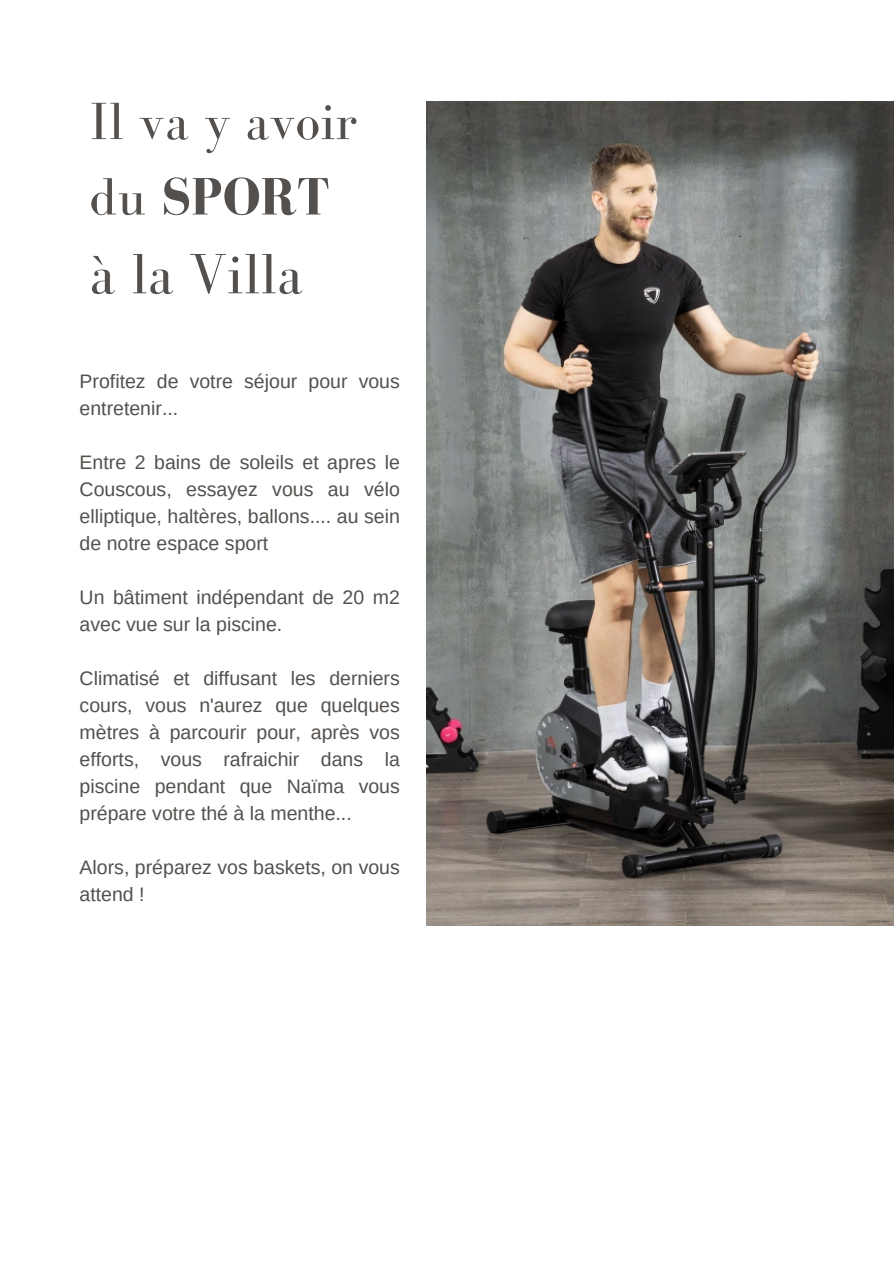
<style>
.page{position:relative;width:894px;height:1264px;background:#fff}
.page>*{position:absolute;margin:0;border:0;box-sizing:border-box;transform-origin:0 0}
.t1{font:58.5px "Bodoni FLF";color:#54504d}
.t2{font:54px/75.3px "Bodoni FLF";color:#54504d}
.t3{font:19.5px/27px "Arimo";color:#54504d}
.s1{font-weight:700}
</style>
<div class="page">
<img style="left:426px;top:102px;width:467px;height:823px">
<h2 class="t2" style="left:89px;top:83px;width:269px">Il va y avoir du <span class="s1">SPORT</span></h2>
<h1 class="t1" style="left:89px;top:242px;width:215px">à la Villa</h1>
<p class="t3" style="left:80px;top:368px;width:322px">Profitez de votre séjour pour vous entretenir...</p>
<p class="t3" style="left:80px;top:449px;width:322px;text-align:justify">Entre 2 bains de soleils et apres le Couscous, essayez vous au vélo elliptique, haltères, ballons.... au sein de notre espace sport</p>
<p class="t3" style="left:80px;top:584px;width:322px">Un bâtiment indépendant de 20 m2 avec vue sur la piscine.</p>
<p class="t3" style="left:80px;top:665px;width:322px;text-align:justify">Climatisé et diffusant les derniers cours, vous n'aurez que quelques mètres à parcourir pour, après vos efforts, vous rafraichir dans la piscine pendant que Naïma vous prépare votre thé à la menthe...</p>
<p class="t3" style="left:80px;top:854px;width:322px">Alors, préparez vos baskets, on vous attend !</p>
</div>
